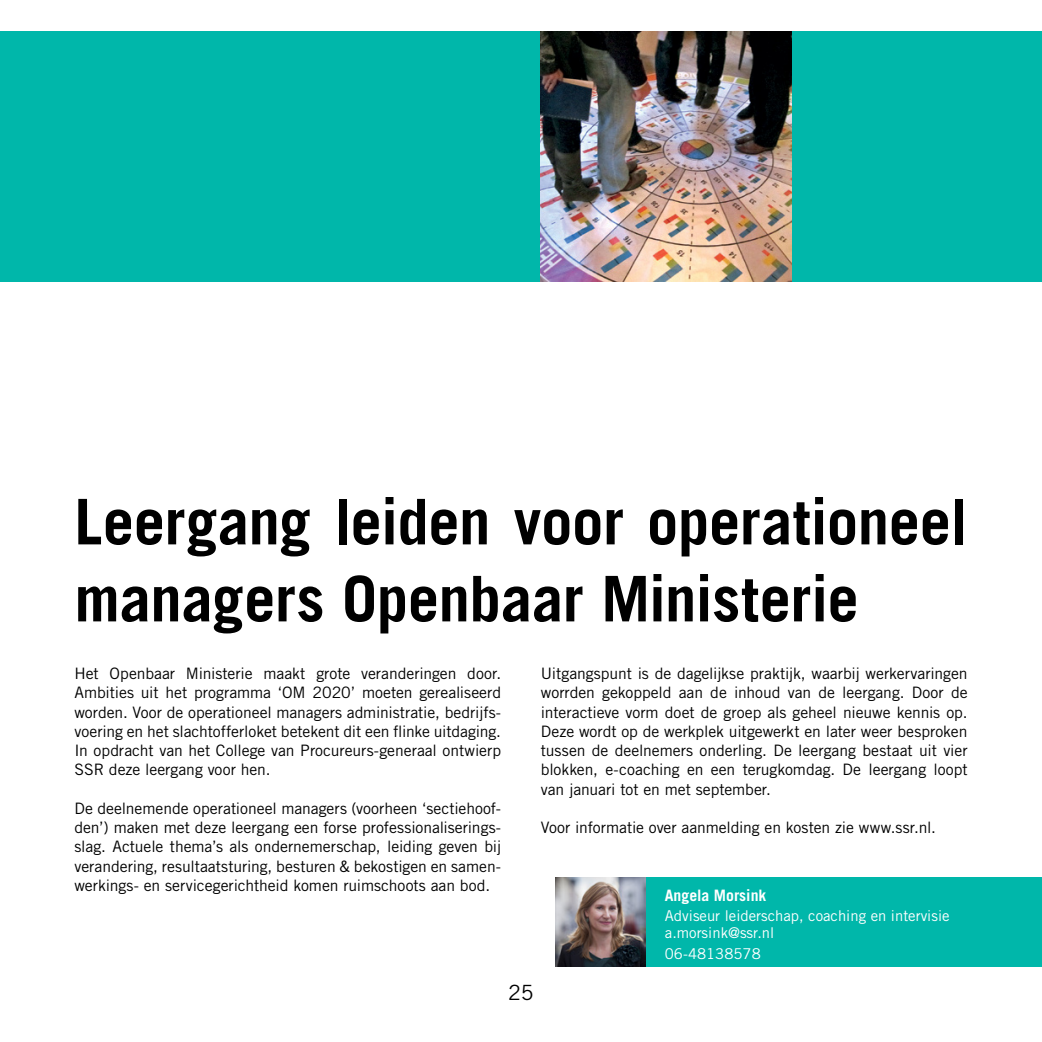
<style>
.page{position:relative;width:1042px;height:1042px;background:#fff}
.page>*{position:absolute;margin:0;border:0;box-sizing:border-box;transform-origin:0 0}
.t1{font:700 63px/77px "Trade Gothic LT Std";letter-spacing:-.01em;color:#000}
.t2{font:21px "Trade Gothic LT Std";color:#000}
.t3{font:15.75px/19.2px "Trade Gothic LT Std";letter-spacing:-.005em;color:#000;text-align:justify}
.t4{font:700 15.75px "Trade Gothic LT Std";color:#fff}
.t5{font:14.88px/17.5px "Trade Gothic LT Std";color:#fff}
</style>
<div class="page">
<div style="left:0;top:32px;width:40px;height:250px;background:#00b7aa"></div>
<div style="left:40px;top:32px;width:501px;height:250px;background:#00b7aa"></div>
<div style="left:791px;top:32px;width:251px;height:250px;background:#00b7aa"></div>
<img style="left:541px;top:32px;width:250px;height:250px">
<div style="left:645px;top:877px;width:397px;height:89px;background:#00b7aa"></div>
<img style="left:556px;top:877px;width:89px;height:89px">
<h1 class="t1" style="left:74px;top:482px;width:894px">Leergang leiden voor operationeel managers Openbaar Ministerie</h1>
<p class="t3" style="left:74px;top:664px;width:428px">Het Openbaar Ministerie maakt grote veranderingen door.<br>Ambities uit het programma ‘OM 2020’ moeten gerealiseerd worden. Voor de operationeel managers administratie, bedrijfs&shy;voering en het slachtofferloket betekent dit een flinke uitdaging.<br>In opdracht van het College van Procureurs-generaal ontwierp SSR deze leergang voor hen.</p>
<p class="t3" style="left:74px;top:798px;width:428px">De deelnemende operationeel managers (voorheen ‘sectiehoof&shy;den’) maken met deze leergang een forse professionaliserings&shy;slag. Actuele thema’s als ondernemerschap, leiding geven bij verandering, resultaatsturing, besturen &amp; bekostigen en samen&shy;werkings- en servicegerichtheid komen ruimschoots aan bod.</p>
<p class="t3" style="left:541px;top:664px;width:428px">Uitgangspunt is de dagelijkse praktijk, waarbij werkervaringen worrden gekoppeld aan de inhoud van de leergang. Door de interactieve vorm doet de groep als geheel nieuwe kennis op.<br>Deze wordt op de werkplek uitgewerkt en later weer besproken tussen de deelnemers onderling. De leergang bestaat uit vier blokken, e-coaching en een terugkomdag. De leergang loopt van januari tot en met september.</p>
<p class="t3" style="left:541px;top:818px;width:396px">Voor informatie over aanmelding en kosten zie www.ssr.nl.</p>
<p class="t4" style="left:665px;top:886px;width:103px">Angela Morsink</p>
<p class="t5" style="left:665px;top:906px;width:286px">Adviseur leiderschap, coaching en intervisie a.morsink@ssr.nl</p>
<p class="t5" style="left:665px;top:945px;width:97px">06-48138578</p>
<h2 class="t2" style="left:508px;top:980px;width:27px">25</h2>
</div>
